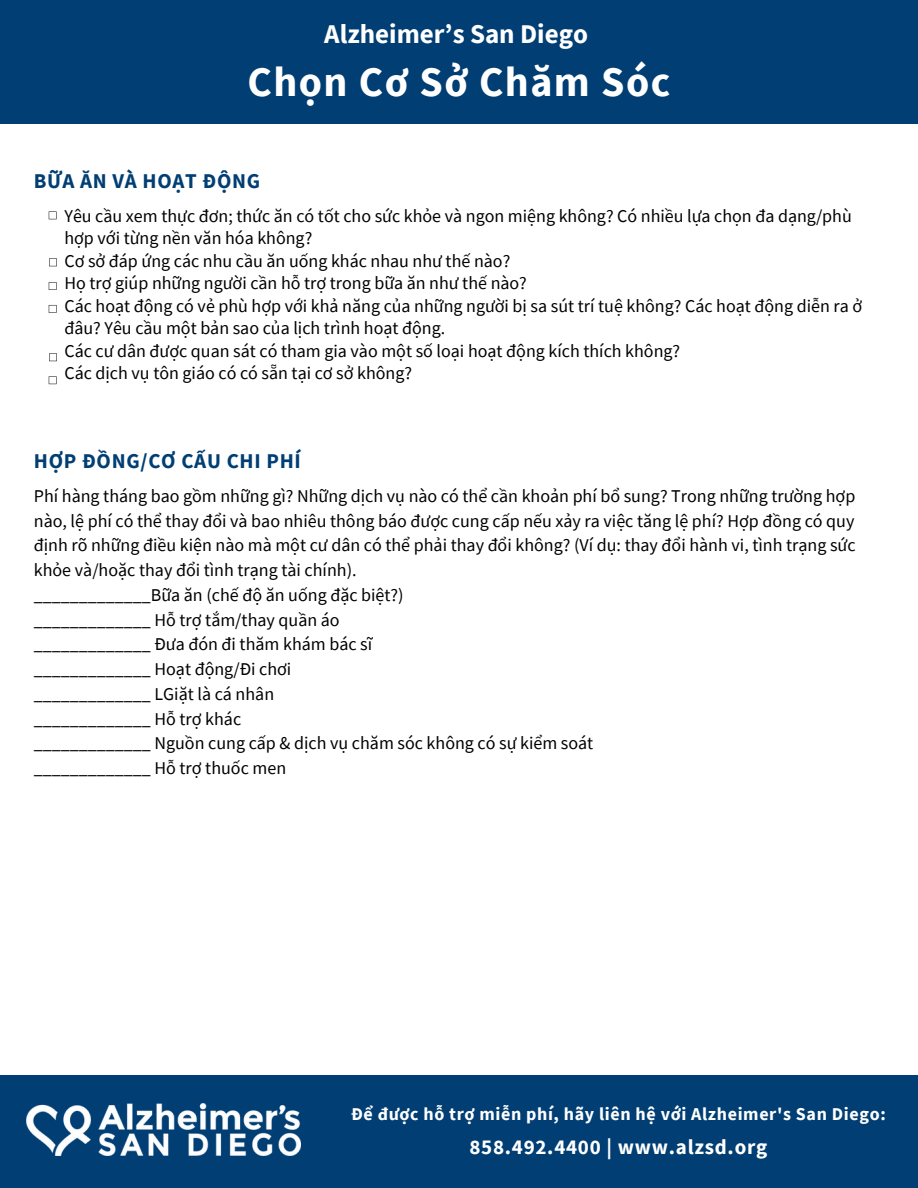
<style>
.page{position:relative;width:918px;height:1188px;background:#fff}
.page>*{position:absolute;margin:0;border:0;box-sizing:border-box;transform-origin:0 0}
.t1{font:700 42px "Source Sans Pro";letter-spacing:.035em;color:#fff}
.t2{font:700 27px "Source Sans Pro";color:#fff}
.t3{font:700 21px "Source Sans Pro";letter-spacing:.035em;color:#003e73}
.t4{font:700 21px "Source Sans Pro";letter-spacing:.035em;color:#fff}
.t5{font:18px/24.8px "Source Sans Pro";color:#000}
.t6{font:700 18px "Source Sans Pro";letter-spacing:.035em;color:#fff}
</style>
<div class="page">
<div style="left:0;top:0;width:918px;height:124px;background:#003e73"></div>
<div style="left:0;top:1076px;width:918px;height:112px;background:#003e73"></div>
<img style="left:26px;top:1104px;width:275px;height:51px">
<svg style="left:49px;top:258px;width:8px;height:8px"></svg>
<svg style="left:49px;top:282px;width:8px;height:8px"></svg>
<svg style="left:49px;top:211px;width:8px;height:8px"></svg>
<svg style="left:49px;top:305px;width:8px;height:8px"></svg>
<svg style="left:49px;top:353px;width:8px;height:8px"></svg>
<svg style="left:49px;top:376px;width:8px;height:8px"></svg>
<p class="t2" style="left:324px;top:16px;width:265px">Alzheimer’s San Diego</p>
<p class="t1" style="left:247px;top:55px;width:425px">Chọn Cơ Sở Chăm Sóc</p>
<p class="t3" style="left:34px;top:167px;width:228px">BỮA ĂN VÀ HOẠT ĐỘNG</p>
<p class="t5" style="left:64px;top:204px;width:789px;line-height:22.5px">Yêu cầu xem thực đơn; thức ăn có tốt cho sức khỏe và ngon miệng không? Có nhiều lựa chọn đa dạng/phù hợp với từng nền văn hóa không?</p>
<p class="t5" style="left:64px;top:248px;width:447px">Cơ sở đáp ứng các nhu cầu ăn uống khác nhau như thế nào?</p>
<p class="t5" style="left:64px;top:271px;width:464px">Họ trợ giúp những người cần hỗ trợ trong bữa ăn như thế nào?</p>
<p class="t5" style="left:64px;top:294px;width:799px;line-height:22.5px">Các hoạt động có vẻ phù hợp với khả năng của những người bị sa sút trí tuệ không? Các hoạt động diễn ra ở đâu? Yêu cầu một bản sao của lịch trình hoạt động.</p>
<p class="t5" style="left:64px;top:338px;width:617px">Các cư dân được quan sát có tham gia vào một số loại hoạt động kích thích không?</p>
<p class="t5" style="left:64px;top:361px;width:349px">Các dịch vụ tôn giáo có có sẵn tại cơ sở không?</p>
<p class="t3" style="left:34px;top:447px;width:269px">HỢP ĐỒNG/CƠ CẤU CHI PHÍ</p>
<p class="t5" style="left:34px;top:483px;width:823px;text-align:justify">Phí hàng tháng bao gồm những gì? Những dịch vụ nào có thể cần khoản phí bổ sung? Trong những trường hợp nào, lệ phí có thể thay đổi và bao nhiêu thông báo được cung cấp nếu xảy ra việc tăng lệ phí? Hợp đồng có quy định rõ những điều kiện nào mà một cư dân có thể phải thay đổi không? (Ví dụ: thay đổi hành vi, tình trạng sức khỏe và/hoặc thay đổi tình trạng tài chính).</p>
<p class="t5" style="left:34px;top:582px;width:371px">_____________Bữa ăn (chế độ ăn uống đặc biệt?)</p>
<p class="t5" style="left:34px;top:607px;width:307px">_____________ Hỗ trợ tắm/thay quần áo</p>
<p class="t5" style="left:34px;top:631px;width:340px">_____________ Đưa đón đi thăm khám bác sĩ</p>
<p class="t5" style="left:34px;top:656px;width:259px">_____________ Hoạt động/Đi chơi</p>
<p class="t5" style="left:34px;top:681px;width:242px">_____________ LGiặt là cá nhân</p>
<p class="t5" style="left:34px;top:706px;width:209px">_____________ Hỗ trợ khác</p>
<p class="t5" style="left:34px;top:730px;width:561px">_____________ Nguồn cung cấp &amp; dịch vụ chăm sóc không có sự kiểm soát</p>
<p class="t5" style="left:34px;top:755px;width:254px">_____________ Hỗ trợ thuốc men</p>
<p class="t6" style="left:351px;top:1102px;width:536px">Để được hỗ trợ miễn phí, hãy liên hệ với Alzheimer's San Diego:</p>
<p class="t4" style="left:469px;top:1133px;width:299px">858.492.4400 | www.alzsd.org</p>
</div>
